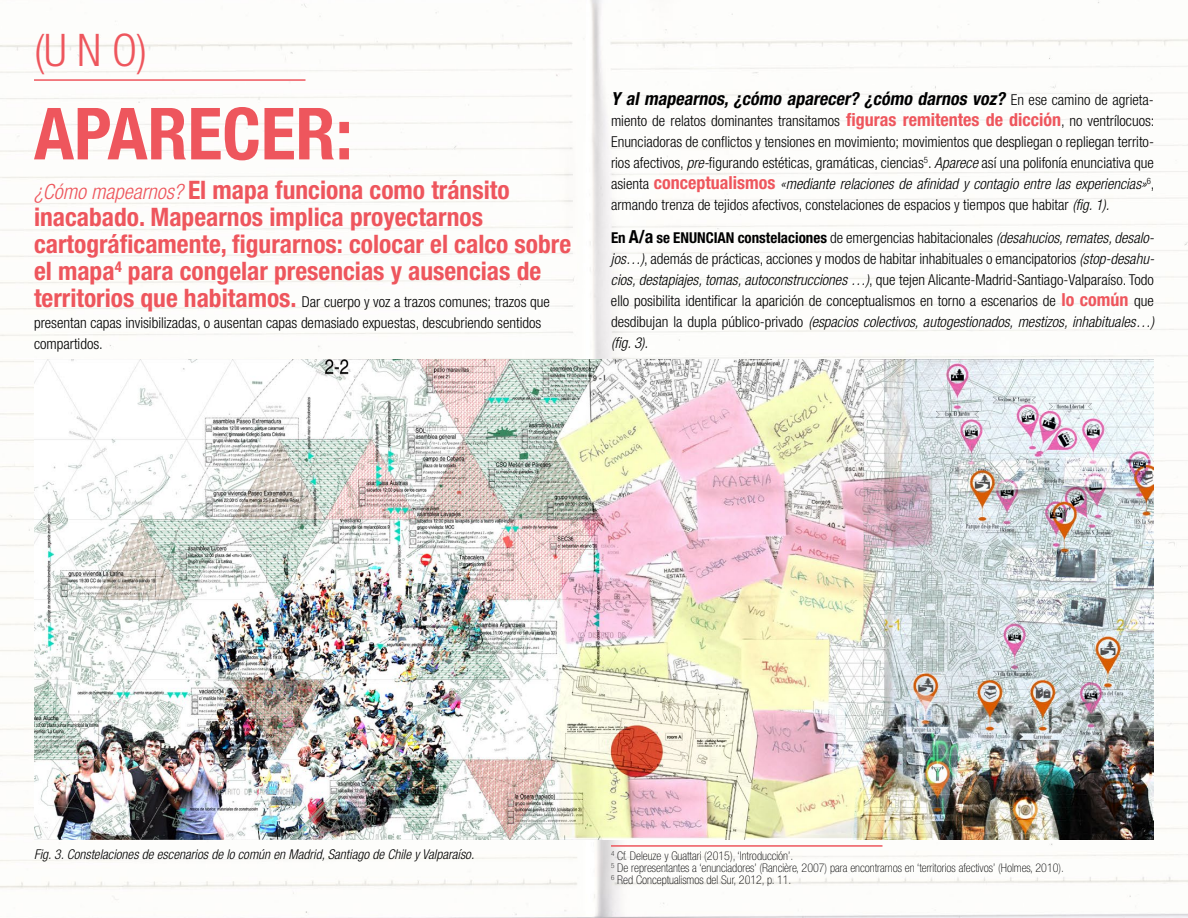
<style>
.page{position:relative;width:1188px;height:918px;background:#fff}
.page>*{position:absolute;margin:0;border:0;box-sizing:border-box;transform-origin:0 0}
.t1{font:700 condensed 72px "Helvetica Neue LT Std";color:#ee565d}
.t2{font:300 condensed 45px "Helvetica Neue LT Std";color:#ee565d}
.t3{font:700 condensed 25.5px/27px "Helvetica Neue LT Std";color:#ee565d}
.t4{font:italic 700 condensed 18px "Helvetica Neue LT Std";color:#000}
.t5{font:300 condensed 15px/21px "Helvetica Neue LT Std";color:#000;text-align:justify}
.t6{font:italic 300 condensed 13.5px "Helvetica Neue LT Std";color:#000}
.t7{font:100 condensed 12px/12px "Helvetica Neue LT Std";color:#000}
.s1{font-weight:300;font-style:italic;font-size:21px}
.s2{font-weight:700;font-size:25.5px;color:#ee565d}
.s3{font-weight:300;font-style:normal;font-size:15px}
.s4{font-weight:700;font-size:18px;color:#ee565d}
.s5{font-style:italic}
.s6{font-weight:700}
.s7{font-weight:700;font-size:18px}
</style>
<div class="page">
<img style="left:0;top:0;width:1188px;height:918px">
<img style="left:34px;top:360px;width:1120px;height:480px">
<hr style="left:611px;top:845px;width:271px;height:2px;background:#ee565d">
<hr style="left:34px;top:79px;width:272px;height:2px;background:#ee565d">
<h2 class="t2" style="left:34px;top:24px;width:115px">(U N O)</h2>
<h1 class="t1" style="left:34px;top:90px;width:320px">APARECER:</h1>
<h3 class="t3" style="left:34px;top:176px;width:539px"><span class="s1">¿Cómo mapearnos?</span> El mapa funciona como tránsito inacabado. Mapearnos implica proyectarnos cartográficamente, figurarnos: colocar el calco sobre el mapa<sup>4</sup> para congelar presencias y ausencias de</h3>
<p class="t5" style="left:34px;top:291px;width:517px;text-align:left"><span class="s2">territorios que habitamos.</span> Dar cuerpo y voz a trazos comunes; trazos que presentan capas invisibilizadas, o ausentan capas demasiado expuestas, descubriendo sentidos compartidos.</p>
<p class="t4" style="left:611px;top:87px;width:544px">Y al mapearnos,¿cómo aparecer? ¿cómo darnos voz? <span class="s3">E n e s e c a m i n o d e a g r i e t a -</span></p>
<p class="t5" style="left:611px;top:110px;width:545px">miento de relatos dominantes transitamos <span class="s4">figuras remitentes de dicción</span>, no ventrílocuos:<br>Enunciadoras de conflictos y tensiones en movimiento; movimientos que despliegan o repliegan territo&shy;rios afectivos, <span class="s5">pre-</span>figurando estéticas, gramáticas, ciencias<sup>5</sup>. <span class="s5">Aparece</span> así una polifonía enunciativa que asienta <span class="s4">conceptualismos</span> <span class="s5">«mediante relaciones de afinidad y contagio entre las experiencias»</span><sup>6</sup>, armando trenza de tejidos afectivos, constelaciones de espacios y tiempos que habitar <span class="s5">(fig. 1).</span></p>
<p class="t5" style="left:611px;top:228px;width:545px"><span class="s6">En</span> <span class="s7">A/a</span> <span class="s6">se ENUNCIAN constelaciones</span> de emergencias habitacionales <span class="s5">(desahucios, remates, desalo&shy;jos…)</span>, además de prácticas, acciones y modos de habitar inhabituales o emancipatorios <span class="s5">(stop-desahu&shy;cios, destapiajes, tomas, autoconstrucciones …)</span>, que tejen Alicante-Madrid-Santiago-Valparaíso. Todo ello posibilita identificar la aparición de conceptualismos en torno a escenarios de <span class="s4">lo común</span> que desdibujan la dupla público-privado <span class="s5">(espacios colectivos, autogestionados, mestizos, inhabituales…) (fig. 3).</span></p>
<p class="t6" style="left:34px;top:847px;width:442px">Fig. 3. Constelaciones de escenarios de lo común en Madrid, Santiago de Chile y Valparaíso.</p>
<p class="t7" style="left:611px;top:850px;width:455px"><sup>4</sup> Cf. Deleuze y Guattari (2015), ‘Introducción’.<br><sup>5</sup> De representantes a ‘enunciadores’ (Rancière, 2007) para encontrarnos en ‘territorios afectivos’ (Holmes, 2010).<br><sup>6</sup> Red Conceptualismos del Sur, 2012, p. 11.</p>
</div>
